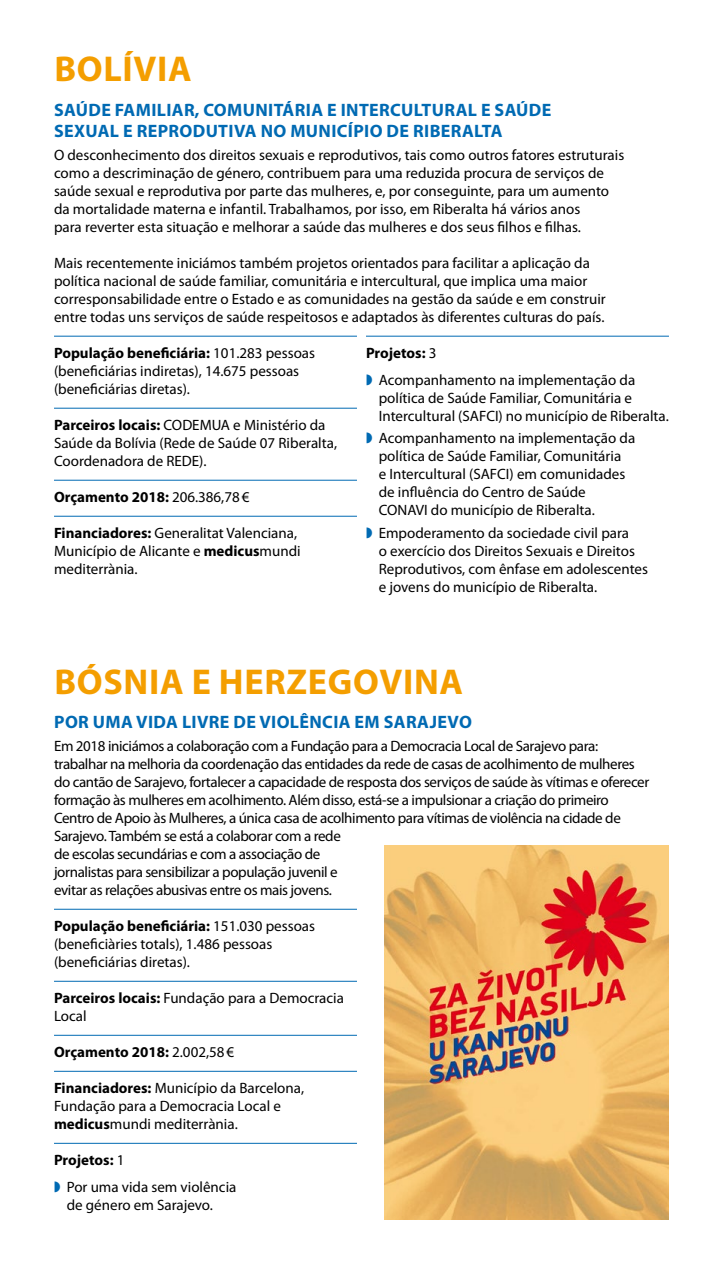
<style>
.page{position:relative;width:723px;height:1276px;background:#fff}
.page>*{position:absolute;margin:0;border:0;box-sizing:border-box;transform-origin:0 0}
.t1{font:700 36px "Myriad Pro";letter-spacing:.02em;color:#f49e00}
.t2{font:700 18px/21.6px "Myriad Pro";letter-spacing:.02em;color:#006ab3}
.t3{font:15px/18px "Myriad Pro";color:#000}
.t4{font:15px/18px "Myriad Pro";letter-spacing:-.025em;color:#000}
.t5{font:700 15px "Myriad Pro";color:#000}
.s1{font-weight:700}
.s2{font-weight:400}
.s3{color:#006ab3}
</style>
<div class="page">
<hr style="left:722px;top:0;width:1px;height:1276px;background:#006ab3">
<hr style="left:54px;top:336px;width:303px;height:1px;background:#006ab3">
<hr style="left:54px;top:408px;width:303px;height:1px;background:#006ab3">
<hr style="left:54px;top:480px;width:303px;height:1px;background:#006ab3">
<hr style="left:54px;top:516px;width:303px;height:1px;background:#006ab3">
<hr style="left:366px;top:336px;width:303px;height:1px;background:#006ab3">
<hr style="left:54px;top:909px;width:303px;height:1px;background:#006ab3">
<hr style="left:54px;top:981px;width:303px;height:1px;background:#006ab3">
<hr style="left:54px;top:1035px;width:303px;height:1px;background:#006ab3">
<hr style="left:54px;top:1071px;width:303px;height:1px;background:#006ab3">
<hr style="left:54px;top:1143px;width:303px;height:1px;background:#006ab3">
<img style="left:384px;top:845px;width:285px;height:374px">
<h1 class="t1" style="left:54px;top:49px;width:139px">BOLÍVIA</h1>
<p class="t2" style="left:54px;top:99px;width:499px">SAÚDE FAMILIAR, COMUNITÁRIA E INTERCULTURAL E SAÚDE<br>SEXUAL E REPRODUTIVA NO MUNICÍPIO DE RIBERALTA</p>
<p class="t3" style="left:54px;top:146px;width:572px">O desconhecimento dos direitos sexuais e reprodutivos, tais como outros fatores estruturais como a descriminação de género, contribuem para uma reduzida procura de serviços de saúde sexual e reprodutiva por parte das mulheres, e, por conseguinte, para um aumento da mortalidade materna e infantil. Trabalhamos, por isso, em Riberalta há vários anos<br>para reverter esta situação e melhorar a saúde das mulheres e dos seus filhos e filhas.</p>
<p class="t3" style="left:54px;top:254px;width:553px">Mais recentemente iniciámos também projetos orientados para facilitar a aplicação da política nacional de saúde familiar, comunitária e intercultural, que implica uma maior corresponsabilidade entre o Estado e as comunidades na gestão da saúde e em construir entre todas uns serviços de saúde respeitosos e adaptados às diferentes culturas do país.</p>
<p class="t3" style="left:54px;top:344px;width:263px"><span class="s1">População beneficiária:</span> 101.283 pessoas (beneficiárias indiretas), 14.675 pessoas (beneficiárias diretas).</p>
<p class="t3" style="left:54px;top:416px;width:285px"><span class="s1">Parceiros locais:</span> CODEMUA e Ministério da<br>Saúde da Bolívia (Rede de Saúde 07 Riberalta,<br>Coordenadora de REDE).</p>
<p class="t5" style="left:54px;top:488px;width:197px">Orçamento 2018: <span class="s2">206.386,78€</span></p>
<p class="t3" style="left:54px;top:524px;width:248px"><span class="s1">Financiadores:</span> Generalitat Valenciana,<br>Município de Alicante e <span class="s1">medicus</span>mundi mediterrània.</p>
<p class="t3" style="left:366px;top:339px;width:271px;line-height:27px"><span class="s1">Projetos:</span> 3<br><span class="s3">◗</span> Acompanhamento na implementação da</p>
<p class="t3" style="left:379px;top:389px;width:292px">política de Saúde Familiar, Comunitária e<br>Intercultural (SAFCI) no município de Riberalta.</p>
<p class="t3" style="left:379px;top:429px;width:258px;text-indent:-13px"><span class="s3">◗</span> Acompanhamento na implementação da política de Saúde Familiar, Comunitária<br>e Intercultural (SAFCI) em comunidades de influência do Centro de Saúde CONAVI do município de Riberalta.</p>
<p class="t3" style="left:379px;top:524px;width:271px;text-indent:-13px"><span class="s3">◗</span> Empoderamento da sociedade civil para<br>o exercício dos Direitos Sexuais e Direitos Reprodutivos, com ênfase em adolescentes e jovens do município de Riberalta.</p>
<h1 class="t1" style="left:54px;top:661px;width:410px">BÓSNIA E HERZEGOVINA</h1>
<p class="t2" style="left:54px;top:711px;width:419px">POR UMA VIDA LIVRE DE VIOLÊNCIA EM SARAJEVO</p>
<p class="t4" style="left:54px;top:737px;width:597px">Em 2018 iniciámos a colaboração com a Fundação para a Democracia Local de Sarajevo para: trabalhar na melhoria da coordenação das entidades da rede de casas de acolhimento de mulheres do cantão de Sarajevo, fortalecer a capacidade de resposta dos serviços de saúde às vítimas e oferecer formação às mulheres em acolhimento. Além disso, está-se a impulsionar a criação do primeiro Centro de Apoio às Mulheres, a única casa de acolhimento para vítimas de violência na cidade de Sarajevo. Também se está a colaborar com a rede<br>de escolas secundárias e com a associação de<br>jornalistas para sensibilizar a população juvenil e<br>evitar as relações abusivas entre os mais jovens.</p>
<p class="t3" style="left:54px;top:917px;width:263px"><span class="s1">População beneficiária:</span> 151.030 pessoas (beneficiàries totals), 1.486 pessoas (beneficiárias diretas).</p>
<p class="t3" style="left:54px;top:989px;width:291px"><span class="s1">Parceiros locais:</span> Fundação para a Democracia<br>Local</p>
<p class="t5" style="left:54px;top:1043px;width:182px">Orçamento 2018: <span class="s2">2.002,58€</span></p>
<p class="t3" style="left:54px;top:1079px;width:252px"><span class="s1">Financiadores:</span> Município da Barcelona,<br>Fundação para a Democracia Local e <span class="s1">medicus</span>mundi mediterrània.</p>
<p class="t3" style="left:54px;top:1146px;width:184px;line-height:27px"><span class="s1">Projetos:</span> 1<br><span class="s3">◗</span> Por uma vida sem violência</p>
<p class="t3" style="left:67px;top:1196px;width:148px">de género em Sarajevo.</p>
</div>
